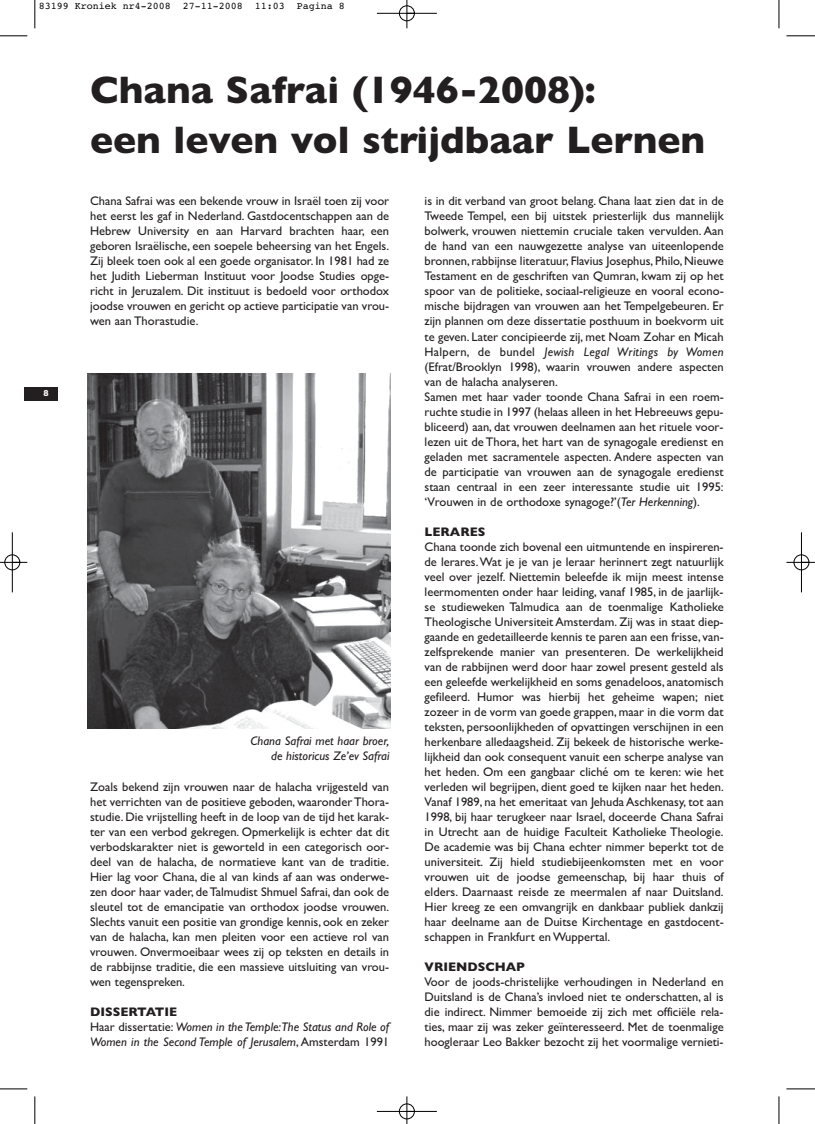
<style>
.page{position:relative;width:815px;height:1124px;background:#fff}
.page>*{position:absolute;margin:0;border:0;box-sizing:border-box;transform-origin:0 0}
.t1{font:700 38.75px/50.2px "Gill Sans";color:#231f20}
.t2{font:12.5px/15px "Gill Sans";color:#231f20;text-align:justify}
.t3{font:italic 12.5px/15px "Gill Sans";color:#231f20}
.t4{font:700 12.5px "Gill Sans";color:#231f20}
.t5{font:10px "Courier";color:#000}
.t6{font:700 8.75px "Gill Sans";color:#fff}
.s1{font-weight:700;font-style:normal}
.s2{font-style:normal}
.s3{font-style:italic}
</style>
<div class="page">
<div style="left:24px;top:387px;width:33px;height:13px;background:#231f20"></div>
<img style="left:88px;top:373px;width:303px;height:355px">
<svg style="left:35px;top:0;width:1px;height:28px"></svg>
<svg style="left:0;top:35px;width:27px;height:2px"></svg>
<svg style="left:779px;top:0;width:1px;height:28px"></svg>
<svg style="left:786px;top:35px;width:29px;height:2px"></svg>
<svg style="left:35px;top:1096px;width:1px;height:27px"></svg>
<svg style="left:0;top:1088px;width:27px;height:1px"></svg>
<svg style="left:779px;top:1096px;width:1px;height:27px"></svg>
<svg style="left:786px;top:1088px;width:29px;height:1px"></svg>
<div style="left:399px;top:5px;width:16px;height:16px;border:1px solid #fff;border-radius:50%"></div>
<hr style="left:377px;top:13px;width:60px;height:1px;background:#000">
<hr style="left:377px;top:1110px;width:60px;height:1px;background:#000">
<hr style="left:12px;top:532px;width:1px;height:60px;background:#000">
<hr style="left:801px;top:532px;width:1px;height:60px;background:#000">
<svg style="left:407px;top:0;width:1px;height:28px"></svg>
<svg style="left:407px;top:1096px;width:1px;height:27px"></svg>
<svg style="left:0;top:562px;width:27px;height:1px"></svg>
<svg style="left:786px;top:562px;width:29px;height:1px"></svg>
<div style="left:399px;top:6px;width:16px;height:15px;border:1px solid #000;border-radius:50%"></div>
<div style="left:399px;top:1103px;width:16px;height:15px;border:1px solid #000;border-radius:50%"></div>
<div style="left:5px;top:554px;width:15px;height:16px;border:1px solid #000;border-radius:50%"></div>
<div style="left:794px;top:554px;width:15px;height:16px;border:1px solid #000;border-radius:50%"></div>
<p class="t5" style="left:39px;top:3px;width:307px">83199 Kroniek nr4-2008 27-11-2008 11:03 Pagina 8</p>
<p class="t6" style="left:44px;top:390px;width:7px">8</p>
<h1 class="t1" style="left:90px;top:69px;width:617px">Chana Safrai (1946-2008):<br>een leven vol strijdbaar Lernen</h1>
<p class="t2" style="left:90px;top:195px;width:301px">Chana Safrai was een bekende vrouw in Israël toen zij voor het eerst les gaf in Nederland. Gastdocentschappen aan de Hebrew University en aan Harvard brachten haar, een geboren Israëlische, een soepele beheersing van het Engels.<br>Zij bleek toen ook al een goede organisator. In 1981 had ze het Judith Lieberman Instituut voor Joodse Studies opge&shy;richt in Jeruzalem. Dit instituut is bedoeld voor orthodox joodse vrouwen en gericht op actieve participatie van vrou&shy;wen aan Thorastudie.</p>
<p class="t3" style="left:251px;top:734px;width:140px;text-align:right">Chana Safrai met haar broer, de historicus Ze’ev Safrai</p>
<p class="t2" style="left:90px;top:780px;width:301px">Zoals bekend zijn vrouwen naar de halacha vrijgesteld van het verrichten van de positieve geboden, waaronder Thora&shy;studie. Die vrijstelling heeft in de loop van de tijd het karak&shy;ter van een verbod gekregen. Opmerkelijk is echter dat dit verbodskarakter niet is geworteld in een categorisch oor&shy;deel van de halacha, de normatieve kant van de traditie.<br>Hier lag voor Chana, die al van kinds af aan was onderwe&shy;zen door haar vader, de Talmudist Shmuel Safrai, dan ook de sleutel tot de emancipatie van orthodox joodse vrouwen.<br>Slechts vanuit een positie van grondige kennis, ook en zeker van de halacha, kan men pleiten voor een actieve rol van vrouwen. Onvermoeibaar wees zij op teksten en details in de rabbijnse traditie, die een massieve uitsluiting van vrou&shy;wen tegenspreken.</p>
<p class="t3" style="left:90px;top:1005px;width:301px"><span class="s1">DISSERTATIE<br></span><span class="s2">Haar dissertatie:</span> Women in the Temple:The Status and Role of<br>Women in the Second Temple of Jerusalem<span class="s2">, Amsterdam 1991</span></p>
<p class="t2" style="left:425px;top:195px;width:301px;text-align:left">is in dit verband van groot belang. Chana laat zien dat in de Tweede Tempel, een bij uitstek priesterlijk dus mannelijk bolwerk, vrouwen niettemin cruciale taken vervulden. Aan de hand van een nauwgezette analyse van uiteenlopende bronnen, rabbijnse literatuur, Flavius Josephus, Philo, Nieuwe Testament en de geschriften van Qumran, kwam zij op het spoor van de politieke, sociaal-religieuze en vooral econo&shy;mische bijdragen van vrouwen aan het Tempelgebeuren. Er zijn plannen om deze dissertatie posthuum in boekvorm uit te geven. Later concipieerde zij, met Noam Zohar en Micah Halpern, de bundel <span class="s3">Jewish Legal Writings by Women </span>(Efrat/Brooklyn 1998), waarin vrouwen andere aspecten van de halacha analyseren.<br>Samen met haar vader toonde Chana Safrai in een roem&shy;ruchte studie in 1997 (helaas alleen in het Hebreeuws gepu&shy;bliceerd) aan, dat vrouwen deelnamen aan het rituele voor&shy;lezen uit de Thora, het hart van de synagogale eredienst en geladen met sacramentele aspecten. Andere aspecten van de participatie van vrouwen aan de synagogale eredienst staan centraal in een zeer interessante studie uit 1995: ‘Vrouwen in de orthodoxe synagoge?’(<span class="s3">Ter Herkenning</span>).</p>
<p class="t4" style="left:425px;top:527px;width:62px">LERARES</p>
<p class="t2" style="left:425px;top:540px;width:301px">Chana toonde zich bovenal een uitmuntende en inspireren&shy;de lerares.Wat je je van je leraar herinnert zegt natuurlijk veel over jezelf. Niettemin beleefde ik mijn meest intense leermomenten onder haar leiding, vanaf 1985, in de jaarlijk&shy;se studieweken Talmudica aan de toenmalige Katholieke Theologische Universiteit Amsterdam. Zij was in staat diep&shy;gaande en gedetailleerde kennis te paren aan een frisse,van&shy;zelfsprekende manier van presenteren. De werkelijkheid van de rabbijnen werd door haar zowel present gesteld als een geleefde werkelijkheid en soms genadeloos, anatomisch gefileerd. Humor was hierbij het geheime wapen; niet zozeer in de vorm van goede grappen, maar in die vorm dat teksten, persoonlijkheden of opvattingen verschijnen in een herkenbare alledaagsheid. Zij bekeek de historische werke&shy;lijkheid dan ook consequent vanuit een scherpe analyse van het heden. Om een gangbaar cliché om te keren: wie het verleden wil begrijpen, dient goed te kijken naar het heden.<br>Vanaf 1989, na het emeritaat van Jehuda Aschkenasy, tot aan 1998, bij haar terugkeer naar Israel, doceerde Chana Safrai in Utrecht aan de huidige Faculteit Katholieke Theologie.<br>De academie was bij Chana echter nimmer beperkt tot de universiteit. Zij hield studiebijeenkomsten met en voor vrouwen uit de joodse gemeenschap, bij haar thuis of elders. Daarnaast reisde ze meermalen af naar Duitsland.<br>Hier kreeg ze een omvangrijk en dankbaar publiek dankzij haar deelname aan de Duitse Kirchentage en gastdocent&shy;schappen in Frankfurt en Wuppertal.</p>
<p class="t4" style="left:425px;top:962px;width:102px">VRIENDSCHAP</p>
<p class="t2" style="left:425px;top:975px;width:301px">Voor de joods-christelijke verhoudingen in Nederland en Duitsland is de Chana’s invloed niet te onderschatten, al is die indirect. Nimmer bemoeide zij zich met officiële rela&shy;ties, maar zij was zeker geïnteresseerd. Met de toenmalige hoogleraar Leo Bakker bezocht zij het voormalige vernieti-</p>
</div>
